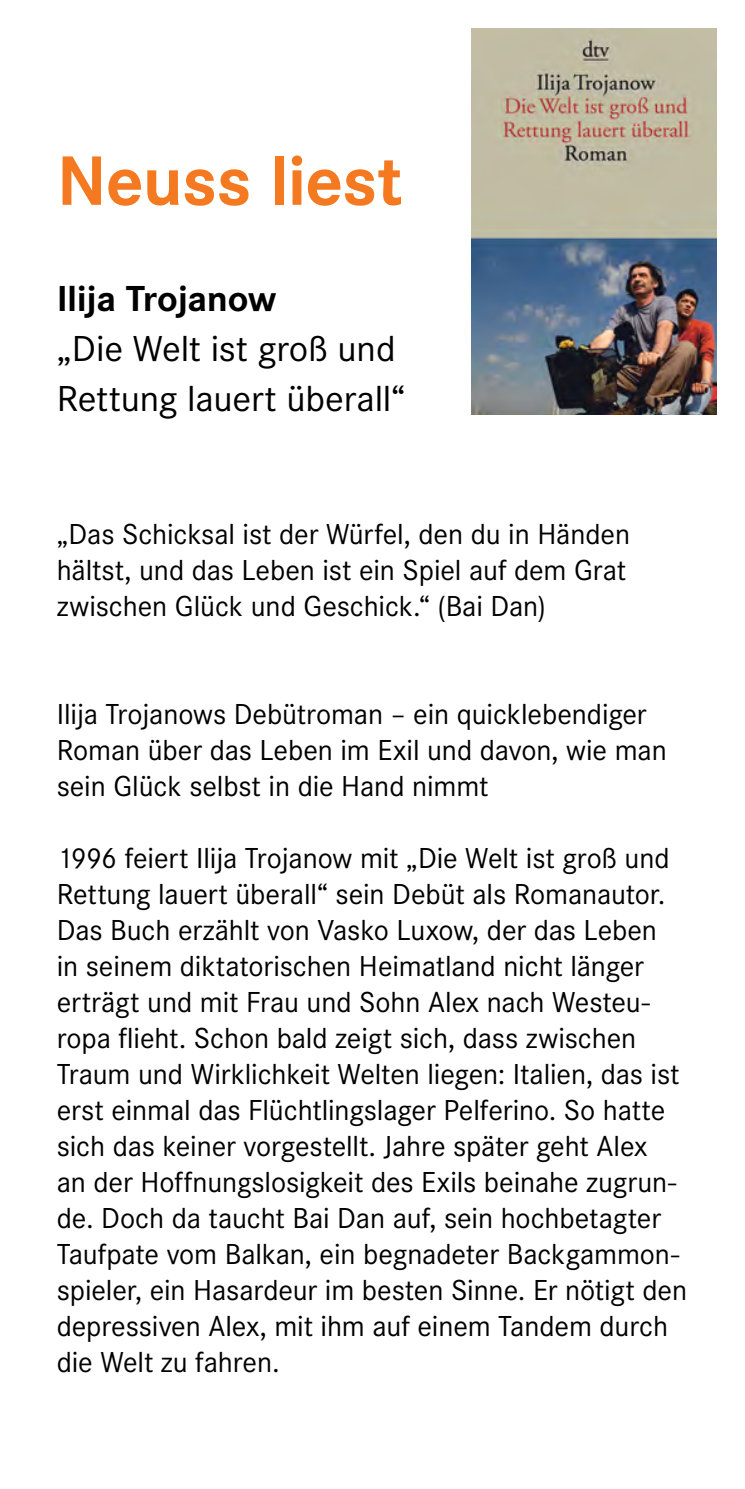
<style>
.page{position:relative;width:745px;height:1489px;background:#fff}
.page>*{position:absolute;margin:0;border:0;box-sizing:border-box;transform-origin:0 0}
.t1{font:700 72.5px "Corporate S";letter-spacing:-.01em;color:#f47920}
.t2{font:37.5px/50px "Corporate S";letter-spacing:-.005em;color:#000}
.t3{font:700 37.5px "Corporate S";letter-spacing:-.015em;color:#000}
.t4{font:30px/36px "Corporate S";letter-spacing:-.005em;color:#000}
</style>
<div class="page">
<img style="left:471px;top:28px;width:245px;height:387px">
<h1 class="t1" style="left:57px;top:139px;width:347px">Neuss liest</h1>
<p class="t3" style="left:57px;top:277px;width:221px">Ilija Trojanow</p>
<p class="t2" style="left:57px;top:323px;width:350px">„Die Welt ist groß und<br>Rettung lauert überall“</p>
<p class="t4" style="left:57px;top:516px;width:574px">„Das Schicksal ist der Würfel, den du in Händen hältst, und das Leben ist ein Spiel auf dem Grat zwischen Glück und Geschick.“ (Bai Dan)</p>
<p class="t4" style="left:57px;top:696px;width:611px">Ilija Trojanows Debütroman – ein quicklebendiger<br>Roman über das Leben im Exil und davon, wie man sein Glück selbst in die Hand nimmt</p>
<p class="t4" style="left:57px;top:840px;width:631px">1996 feiert Ilija Trojanow mit „Die Welt ist groß und Rettung lauert überall“ sein Debüt als Romanautor.<br>Das Buch erzählt von Vasko Luxow, der das Leben<br>in seinem diktatorischen Heimatland nicht länger erträgt und mit Frau und Sohn Alex nach Westeu&shy;ropa flieht. Schon bald zeigt sich, dass zwischen Traum und Wirklichkeit Welten liegen: Italien, das ist erst einmal das Flüchtlingslager Pelferino. So hatte sich das keiner vorgestellt. Jahre später geht Alex<br>an der Hoffnungslosigkeit des Exils beinahe zugrun&shy;de. Doch da taucht Bai Dan auf, sein hochbetagter Taufpate vom Balkan, ein begnadeter Backgammon&shy;spieler, ein Hasardeur im besten Sinne. Er nötigt den depressiven Alex, mit ihm auf einem Tandem durch die Welt zu fahren.</p>
</div>
